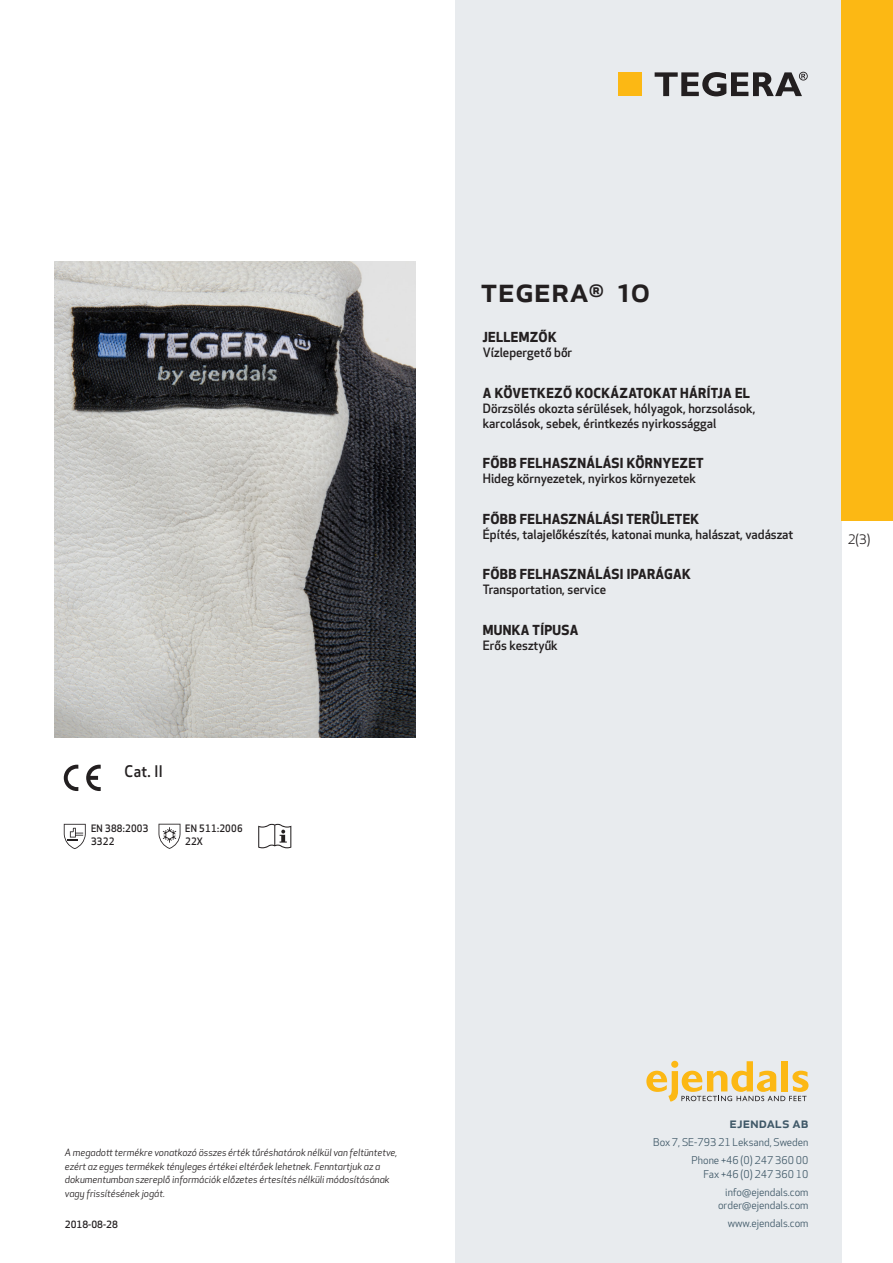
<style>
.page{position:relative;width:893px;height:1263px;background:#fff}
.page>*{position:absolute;margin:0;border:0;box-sizing:border-box;transform-origin:0 0}
.prodname{font:500 34.5px "Apex New";color:#231f20}
.Artikel{font:500 15.6px "Apex New";color:#231f20;scale:.95 1}
.t1{font:500 15px "Apex New";color:#405968}
.Funktion_body{font:700 13.5px "Apex New";letter-spacing:.025em;color:#231f20}
.t2{font:12.75px "Apex New";color:#231f20}
.Funktion_body-2{font:500 12.6px/15px "Apex New";color:#231f20}
.t3{font:10.5px/18px "Apex New";color:#405968;text-align:right}
.Artikel-2{font:500 10.05px/13.2px "Apex New";letter-spacing:.025em;color:#231f20;scale:.95 1}
.t4{font:italic 9.75px/13.5px "Apex New";color:#231f20}
.Sidfot_datum{font:500 9.75px "Apex New";color:#231f20}
</style>
<div class="page">
<div style="left:455px;top:0;width:387px;height:1263px;background:#e8ebee"></div>
<svg style="left:646px;top:1061px;width:162px;height:40px"></svg>
<div style="left:842px;top:0;width:51px;height:520px;background:#fcb814"></div>
<div style="left:618px;top:72px;width:24px;height:24px;background:#fcb814"></div>
<svg style="left:655px;top:72px;width:153px;height:24px"></svg>
<svg style="left:86px;top:765px;width:15px;height:26px"></svg>
<svg style="left:64px;top:765px;width:14px;height:26px"></svg>
<svg style="left:64px;top:824px;width:22px;height:25px"></svg>
<svg style="left:159px;top:824px;width:21px;height:25px"></svg>
<svg style="left:258px;top:824px;width:33px;height:24px"></svg>
<img style="left:54px;top:261px;width:361px;height:477px">
<p class="Artikel" style="left:125px;top:761px;width:42px">Cat. II</p>
<p class="Artikel-2" style="left:91px;top:821px;width:62px">EN 388:2003<br>3322</p>
<p class="Artikel-2" style="left:185px;top:821px;width:62px">EN 511:2006<br>22X</p>
<p class="prodname" style="left:480px;top:266px;width:171px">TEGERA<sup>®</sup> 10</p>
<p class="Funktion_body" style="left:483px;top:327px;width:75px">JELLEMZŐK</p>
<p class="Funktion_body-2" style="left:483px;top:345px;width:91px">Vízlepergető bőr</p>
<p class="Funktion_body" style="left:483px;top:383px;width:269px">A KÖVETKEZŐ KOCKÁZATOKAT HÁRÍTJA EL</p>
<p class="Funktion_body-2" style="left:483px;top:400px;width:274px">Dörzsölés okozta sérülések, hólyagok, horzsolások, karcolások, sebek, érintkezés nyirkossággal</p>
<p class="Funktion_body" style="left:483px;top:453px;width:222px">FŐBB FELHASZNÁLÁSI KÖRNYEZET</p>
<p class="Funktion_body-2" style="left:483px;top:471px;width:215px">Hideg környezetek, nyirkos környezetek</p>
<p class="Funktion_body" style="left:483px;top:509px;width:218px">FŐBB FELHASZNÁLÁSI TERÜLETEK</p>
<p class="Funktion_body-2" style="left:483px;top:526px;width:312px">Építés, talajelőkészítés, katonai munka, halászat, vadászat</p>
<p class="Funktion_body" style="left:483px;top:565px;width:209px">FŐBB FELHASZNÁLÁSI IPARÁGAK</p>
<p class="Funktion_body-2" style="left:483px;top:582px;width:125px">Transportation, service</p>
<p class="Funktion_body" style="left:483px;top:620px;width:97px">MUNKA TÍPUSA</p>
<p class="Funktion_body-2" style="left:483px;top:638px;width:77px">Erős kesztyűk</p>
<p class="t2" style="left:848px;top:531px;width:24px">2(3)</p>
<p class="t4" style="left:65px;top:1146px;width:334px">A megadott termékre vonatkozó összes érték tűréshatárok nélkül van feltüntetve, ezért az egyes termékek tényleges értékei eltérőek lehetnek. Fenntartjuk az a dokumentumban szereplő információk előzetes értesítés nélküli módosításának vagy frissítésének jogát.</p>
<p class="Sidfot_datum" style="left:65px;top:1218px;width:54px">2018-08-28</p>
<h3 class="t1" style="left:729px;top:1113px;width:80px">ejendals ab</h3>
<p class="t3" style="left:653px;top:1133px;width:157px">Box 7, SE-793 21 Leksand, Sweden<br>Phone +46 (0) 247 360 00</p>
<p class="t3" style="left:703px;top:1165px;width:107px">Fax +46 (0) 247 360 10 info@ejendals.com</p>
<p class="t3" style="left:718px;top:1196px;width:92px">order@ejendals.com</p>
<p class="t3" style="left:728px;top:1215px;width:82px">www.ejendals.com</p>
</div>
